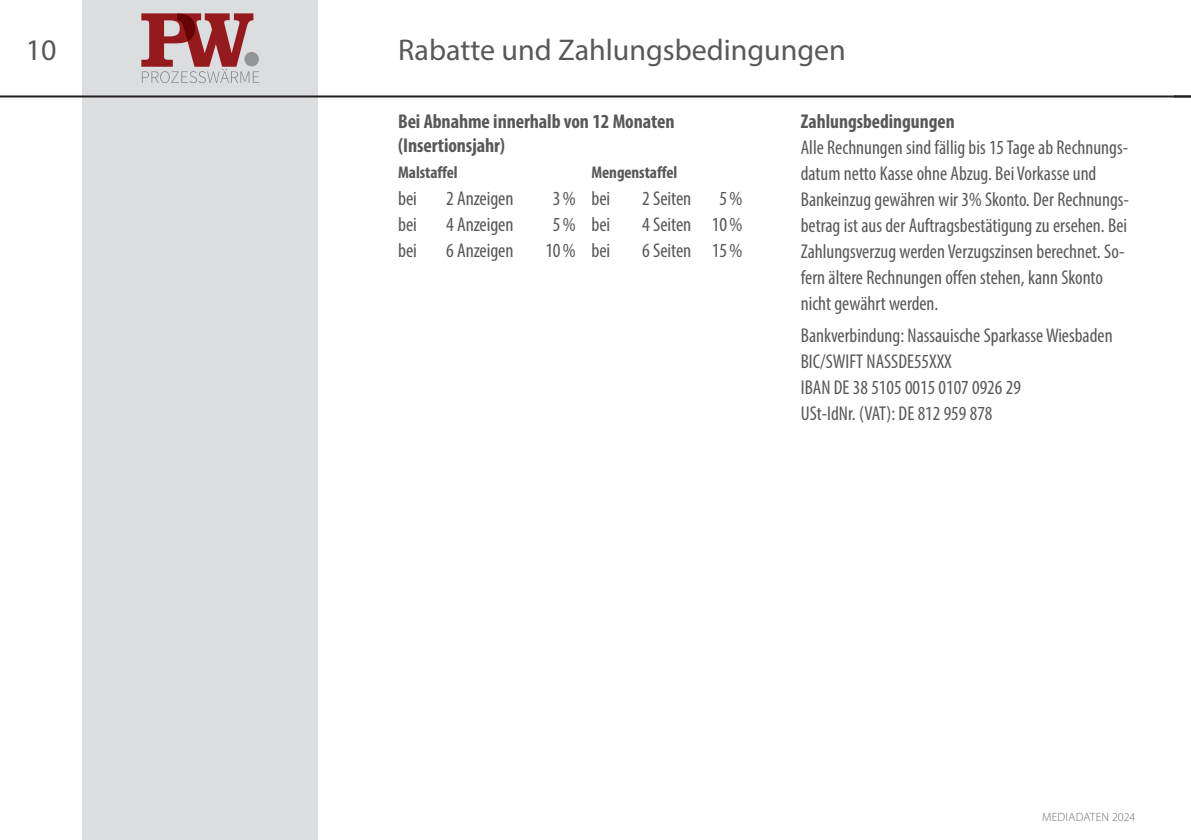
<style>
.page{position:relative;width:1191px;height:840px;background:#fff}
.page>*{position:absolute;margin:0;border:0;box-sizing:border-box;transform-origin:0 0}
.t1{font:30px "Myriad Pro";color:#57585a}
.t2{font:condensed 20px/26px "Myriad Pro";color:#57585a}
.t3{font:700 condensed 20px/24px "Myriad Pro";letter-spacing:-.005em;color:#57585a}
.t4{font:700 condensed 17px "Myriad Pro";letter-spacing:-.005em;color:#57585a}
.t5{font:300 12px "Myriad Pro";letter-spacing:.02em;color:#6c6d70}
</style>
<div class="page">
<div style="left:82px;top:0;width:236px;height:839px;background:#dcdddf"></div>
<hr style="left:0;top:95px;width:1191px;height:2px;background:#231f20">
<svg style="left:1174px;top:95px;width:17px;height:1px"></svg>
<svg style="left:141px;top:13px;width:118px;height:70px"></svg>
<div style="left:244px;top:52px;width:15px;height:14px;background:#939598;border-radius:50%"></div>
<h1 class="t1" style="left:26px;top:31px;width:32px">10</h1>
<h1 class="t1" style="left:398px;top:31px;width:449px">Rabatte und Zahlungsbedingungen</h1>
<p class="t3" style="left:398px;top:109px;width:278px">Bei Abnahme innerhalb von 12 Monaten (Insertionsjahr)</p>
<p class="t4" style="left:398px;top:162px;width:61px">Malstaffel</p>
<p class="t4" style="left:591px;top:162px;width:87px">Mengenstaffel</p>
<p class="t2" style="left:398px;top:185px;width:20px">bei</p>
<p class="t2" style="left:446px;top:185px;width:69px">2 Anzeigen</p>
<p class="t2" style="left:553px;top:185px;width:59px">3% bei</p>
<p class="t2" style="left:642px;top:185px;width:51px">2 Seiten</p>
<p class="t2" style="left:719px;top:185px;width:24px">5%</p>
<p class="t2" style="left:398px;top:211px;width:20px">bei</p>
<p class="t2" style="left:446px;top:211px;width:69px">4 Anzeigen</p>
<p class="t2" style="left:553px;top:211px;width:59px">5% bei</p>
<p class="t2" style="left:642px;top:211px;width:102px">4 Seiten 10%</p>
<p class="t2" style="left:398px;top:237px;width:20px">bei</p>
<p class="t2" style="left:446px;top:237px;width:69px">6 Anzeigen</p>
<p class="t2" style="left:545px;top:237px;width:66px">10% bei</p>
<p class="t2" style="left:642px;top:237px;width:102px">6 Seiten 15%</p>
<p class="t3" style="left:801px;top:109px;width:155px">Zahlungsbedingungen</p>
<p class="t2" style="left:801px;top:134px;width:330px">Alle Rechnungen sind fällig bis 15 Tage ab Rechnungs&shy;datum netto Kasse ohne Abzug. Bei Vorkasse und Bankeinzug gewähren wir 3% Skonto. Der Rechnungs&shy;betrag ist aus der Auftragsbestätigung zu ersehen. Bei Zahlungsverzug werden Verzugszinsen berechnet. So&shy;fern ältere Rechnungen offen stehen, kann Skonto nicht gewährt werden.</p>
<p class="t2" style="left:801px;top:321px;width:313px">Bankverbindung: Nassauische Sparkasse Wiesbaden BIC/SWIFT NASSDE55XXX<br>IBAN DE 38 5105 0015 0107 0926 29<br>USt-IdNr. (VAT): DE 812 959 878</p>
<p class="t5" style="left:1042px;top:808px;width:95px">MEDIADATEN 2024</p>
</div>
